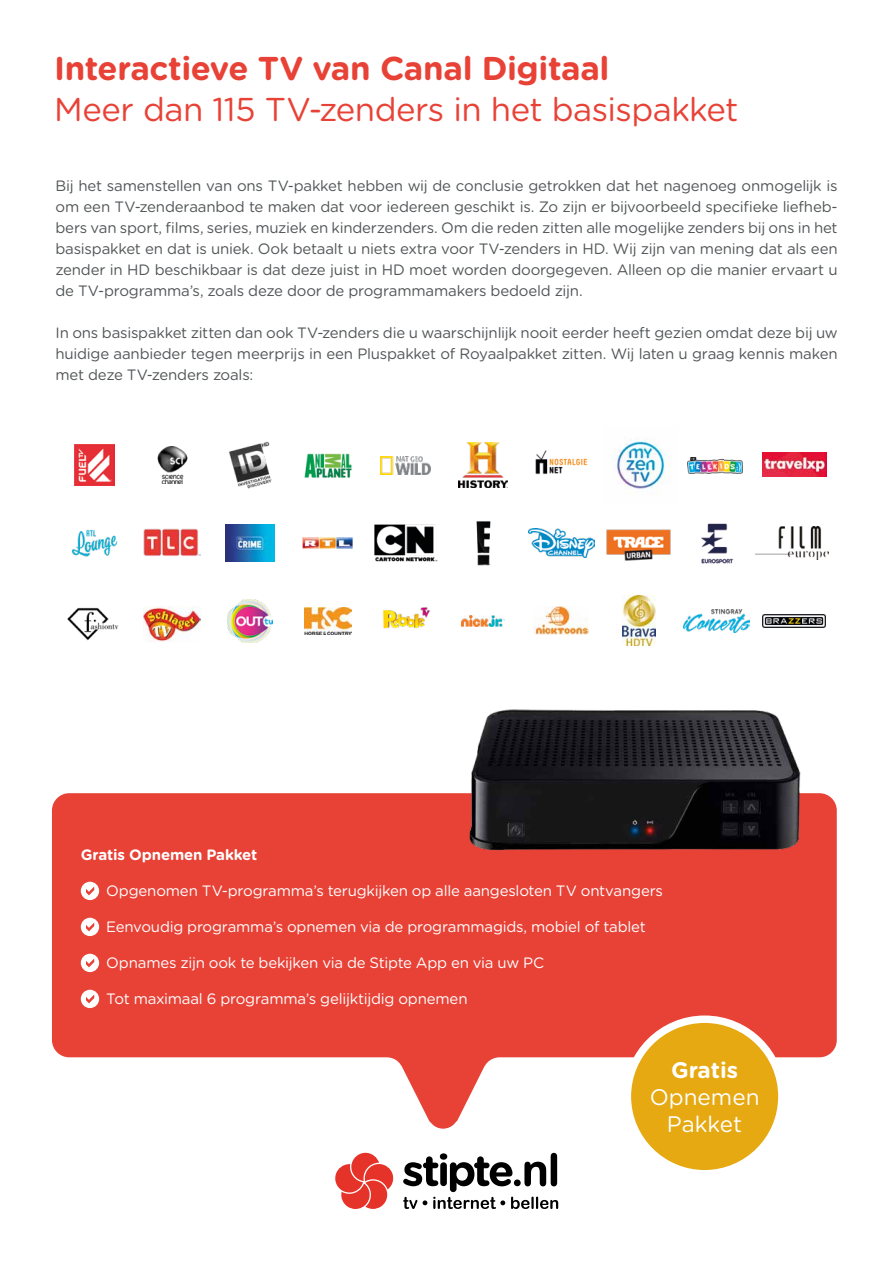
<style>
.page{position:relative;width:893px;height:1263px;background:#fff}
.page>*{position:absolute;margin:0;border:0;box-sizing:border-box;transform-origin:0 0}
.t1{font:33px "Gotham Rounded";letter-spacing:-.015em;color:#e84237}
.t2{font:700 33px "Gotham Rounded";letter-spacing:-.01em;color:#e84237}
.t3{font:22.5px/27px "Gotham Rounded";color:#fff;text-align:center}
.t4{font:700 22.5px "Gotham Rounded";color:#fff}
.t5{font:15px/21px "Gotham Rounded";letter-spacing:-.015em;color:#525557;text-align:justify}
.t6{font:15px "Gotham Rounded";letter-spacing:-.015em;color:#fff}
.t7{font:700 15px "Gotham Rounded";letter-spacing:-.01em;color:#fff}
</style>
<div class="page">
<svg style="left:335px;top:1153px;width:59px;height:56px"></svg>
<svg style="left:403px;top:1153px;width:155px;height:56px"></svg>
<svg style="left:52px;top:793px;width:785px;height:336px;fill:#e84237"></svg>
<div style="left:81px;top:882px;width:18px;height:18px;background:#fff;border-radius:50%"></div>
<svg style="left:86px;top:887px;width:8px;height:8px"></svg>
<div style="left:81px;top:918px;width:18px;height:18px;background:#fff;border-radius:50%"></div>
<svg style="left:86px;top:923px;width:8px;height:8px"></svg>
<div style="left:81px;top:954px;width:18px;height:18px;background:#fff;border-radius:50%"></div>
<svg style="left:86px;top:959px;width:8px;height:8px"></svg>
<div style="left:81px;top:990px;width:18px;height:18px;background:#fff;border-radius:50%"></div>
<svg style="left:86px;top:995px;width:8px;height:8px"></svg>
<img style="left:444px;top:709px;width:383px;height:152px">
<div style="left:627px;top:1019px;width:155px;height:155px;background:#e6a911;border-radius:50%"></div>
<div style="left:624px;top:1015px;width:162px;height:162px;border:7px solid #fff;border-radius:50%"></div>
<img style="left:71px;top:529px;width:47px;height:28px">
<img style="left:157px;top:447px;width:31px;height:36px">
<img style="left:74px;top:445px;width:41px;height:40px">
<img style="left:143px;top:529px;width:58px;height:27px">
<img style="left:67px;top:607px;width:52px;height:34px">
<img style="left:143px;top:607px;width:58px;height:35px">
<img style="left:229px;top:441px;width:42px;height:48px">
<img style="left:225px;top:524px;width:49px;height:37px">
<img style="left:304px;top:453px;width:48px;height:25px">
<img style="left:303px;top:537px;width:49px;height:11px">
<img style="left:374px;top:524px;width:64px;height:38px">
<img style="left:228px;top:599px;width:44px;height:43px">
<img style="left:381px;top:456px;width:49px;height:18px">
<img style="left:304px;top:607px;width:47px;height:27px">
<img style="left:459px;top:442px;width:49px;height:46px">
<img style="left:476px;top:521px;width:15px;height:45px">
<img style="left:383px;top:607px;width:47px;height:22px">
<img style="left:535px;top:450px;width:53px;height:25px">
<img style="left:613px;top:439px;width:57px;height:56px">
<img style="left:688px;top:457px;width:54px;height:16px">
<img style="left:528px;top:529px;width:66px;height:28px">
<img style="left:606px;top:529px;width:65px;height:32px">
<img style="left:462px;top:615px;width:42px;height:11px">
<img style="left:701px;top:523px;width:33px;height:41px">
<img style="left:534px;top:607px;width:54px;height:28px">
<img style="left:763px;top:452px;width:63px;height:24px">
<img style="left:756px;top:526px;width:73px;height:34px">
<img style="left:622px;top:596px;width:34px;height:50px">
<img style="left:684px;top:610px;width:65px;height:22px">
<img style="left:763px;top:614px;width:63px;height:14px">
<h1 class="t2" style="left:54px;top:45px;width:557px">Interactieve TV van Canal Digitaal</h1>
<h1 class="t1" style="left:54px;top:87px;width:686px">Meer dan 115 TV-zenders in het basispakket</h1>
<p class="t5" style="left:56px;top:174px;width:784px">Bij het samenstellen van ons TV-pakket hebben wij de conclusie getrokken dat het nagenoeg onmogelijk is om een TV-zenderaanbod te maken dat voor iedereen geschikt is. Zo zijn er bijvoorbeeld specifieke liefheb&shy;bers van sport, films, series, muziek en kinderzenders. Om die reden zitten alle mogelijke zenders bij ons in het basispakket en dat is uniek. Ook betaalt u niets extra voor TV-zenders in HD. Wij zijn van mening dat als een zender in HD beschikbaar is dat deze juist in HD moet worden doorgegeven. Alleen op die manier ervaart u de TV-programma’s, zoals deze door de programmamakers bedoeld zijn.</p>
<p class="t5" style="left:56px;top:321px;width:784px">In ons basispakket zitten dan ook TV-zenders die u waarschijnlijk nooit eerder heeft gezien omdat deze bij uw huidige aanbieder tegen meerprijs in een Pluspakket of Royaalpakket zitten. Wij laten u graag kennis maken met deze TV-zenders zoals:</p>
<p class="t7" style="left:81px;top:843px;width:178px">Gratis Opnemen Pakket</p>
<p class="t6" style="left:106px;top:880px;width:558px">Opgenomen TV-programma’s terugkijken op alle aangesloten TV ontvangers</p>
<p class="t6" style="left:106px;top:916px;width:541px">Eenvoudig programma’s opnemen via de programmagids, mobiel of tablet</p>
<p class="t6" style="left:106px;top:952px;width:439px">Opnames zijn ook te bekijken via de Stipte App en via uw PC</p>
<p class="t6" style="left:106px;top:988px;width:363px">Tot maximaal 6 programma’s gelijktijdig opnemen</p>
<h2 class="t4" style="left:671px;top:1054px;width:69px">Gratis</h2>
<h2 class="t3" style="left:650px;top:1083px;width:111px">Opnemen<br>Pakket</h2>
</div>
